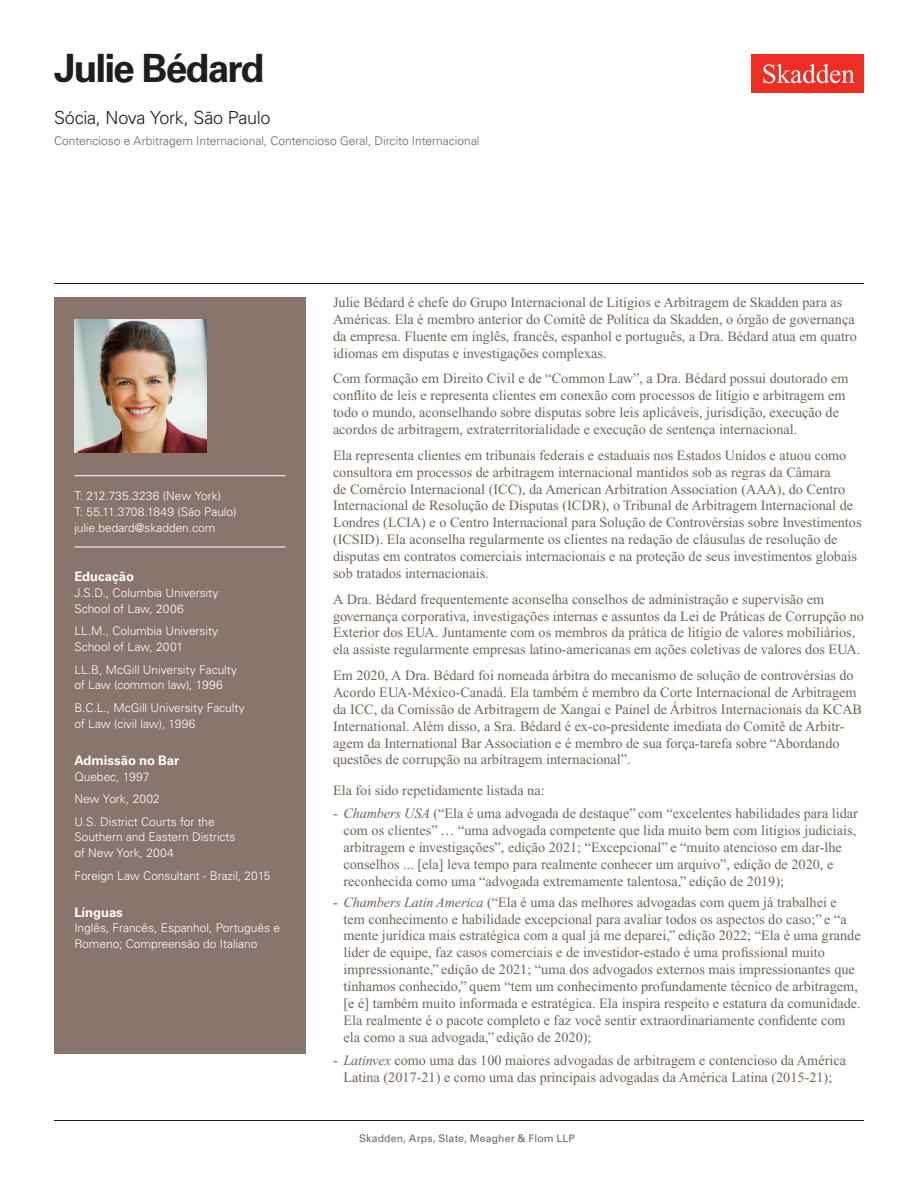
<style>
.page{position:relative;width:918px;height:1188px;background:#fff}
.page>*{position:absolute;margin:0;border:0;box-sizing:border-box;transform-origin:0 0}
.Name{font:700 39px "Univers LT Std";letter-spacing:-.05em;color:#1e1e1d}
.Title_and_Office{font:300 18px "Univers LT Std";letter-spacing:-.015em;color:#1e1e1d}
.Main_Body{font:14.25px/16.8px "Times New Roman PS Std";color:#726458}
.Bar_Admission_Educat{font:700 13.2px "Univers LT Std";letter-spacing:-.005em;color:#fff}
.Sidebar_text{font:300 12px/15.8px "Univers LT Std";letter-spacing:-.005em;color:#fff}
.Practice{font:300 12px "Univers LT Std";color:#726458}
.Phone_Number{font:300 12px/15.8px "Univers LT Std";letter-spacing:-.005em;color:#fff}
.Email{font:300 12px "Univers LT Std";letter-spacing:-.005em;color:#fff}
.Folio{font:10.5px "Univers LT Std";letter-spacing:.01em;color:#726458}
.s1{font-style:italic}
.s2{font-weight:700;color:#fff}
</style>
<div class="page">
<div style="left:752px;top:54px;width:112px;height:39px;background:#ee2e22"></div>
<svg style="left:763px;top:64px;width:92px;height:19px"></svg>
<div style="left:54px;top:297px;width:252px;height:756px;background:#87756e"></div>
<hr style="left:74px;top:475px;width:212px;height:1px;background:#fff">
<hr style="left:74px;top:547px;width:212px;height:1px;background:#fff">
<img style="left:74px;top:320px;width:132px;height:132px">
<hr style="left:54px;top:1120px;width:810px;height:1px;background:#1e1e1d">
<hr style="left:54px;top:283px;width:810px;height:1px;background:#1e1e1d">
<h1 class="Name" style="left:54px;top:46px;width:212px">Julie Bédard</h1>
<h2 class="Title_and_Office" style="left:54px;top:107px;width:218px">Sócia, Nova York, São Paulo</h2>
<h3 class="Practice" style="left:54px;top:134px;width:427px">Contencioso e Arbitragem Internacional, Contencioso Geral, Dircito Internacional</h3>
<p class="Phone_Number" style="left:74px;top:488px;width:164px">T: 212.735.3236 (New York)<br>T: 55.11.3708.1849 (São Paulo)</p>
<p class="Email" style="left:74px;top:520px;width:143px">julie.bedard@skadden.com</p>
<p class="Bar_Admission_Educat" style="left:74px;top:569px;width:61px">Educação</p>
<p class="Sidebar_text" style="left:74px;top:585px;width:146px">J.S.D., Columbia University<br>School of Law, 2006</p>
<p class="Sidebar_text" style="left:74px;top:623px;width:145px">LL.M., Columbia University<br>School of Law, 2001</p>
<p class="Sidebar_text" style="left:74px;top:662px;width:164px">LL.B, McGill University Faculty of Law (common law), 1996</p>
<p class="Sidebar_text" style="left:74px;top:700px;width:172px">B.C.L., McGill University Faculty of Law (civil law), 1996</p>
<p class="Bar_Admission_Educat" style="left:74px;top:752px;width:106px">Admissão no Bar</p>
<p class="Sidebar_text" style="left:74px;top:768px;width:77px">Quebec, 1997</p>
<p class="Sidebar_text" style="left:74px;top:791px;width:87px">New York, 2002</p>
<p class="Sidebar_text" style="left:74px;top:813px;width:163px">U.S. District Courts for the<br>Southern and Eastern Districts of New York, 2004</p>
<p class="Sidebar_text" style="left:74px;top:867px;width:198px">Foreign Law Consultant - Brazil, 2015</p>
<p class="Bar_Admission_Educat" style="left:74px;top:904px;width:50px">Línguas</p>
<p class="Sidebar_text" style="left:74px;top:920px;width:207px">Inglês, Francês, Espanhol, Português e<br>Romeno; Compreensão do Italiano</p>
<p class="Main_Body" style="left:333px;top:294px;width:525px">Julie Bédard é chefe do Grupo Internacional de Litígios e Arbitragem de Skadden para as Américas. Ela é membro anterior do Comitê de Política da Skadden, o órgão de governança da empresa. Fluente em inglês, francês, espanhol e português, a Dra. Bédard atua em quatro idiomas em disputas e investigações complexas.</p>
<p class="Main_Body" style="left:333px;top:370px;width:517px">Com formação em Direito Civil e de “Common Law”, a Dra. Bédard possui doutorado em conflito de leis e representa clientes em conexão com processos de litígio e arbitragem em todo o mundo, aconselhando sobre disputas sobre leis aplicáveis, jurisdição, execução de acordos de arbitragem, extraterritorialidade e execução de sentença internacional.</p>
<p class="Main_Body" style="left:333px;top:447px;width:530px">Ela representa clientes em tribunais federais e estaduais nos Estados Unidos e atuou como consultora em processos de arbitragem internacional mantidos sob as regras da Câmara<br>de Comércio Internacional (ICC), da American Arbitration Association (AAA), do Centro Internacional de Resolução de Disputas (ICDR), o Tribunal de Arbitragem Internacional de Londres (LCIA) e o Centro Internacional para Solução de Controvérsias sobre Investimentos (ICSID). Ela aconselha regularmente os clientes na redação de cláusulas de resolução de disputas em contratos comerciais internacionais e na proteção de seus investimentos globais sob tratados internacionais.</p>
<p class="Main_Body" style="left:333px;top:591px;width:533px">A Dra. Bédard frequentemente aconselha conselhos de administração e supervisão em governança corporativa, investigações internas e assuntos da Lei de Práticas de Corrupção no Exterior dos EUA. Juntamente com os membros da prática de litígio de valores mobiliários, ela assiste regularmente empresas latino-americanas em ações coletivas de valores dos EUA.</p>
<p class="Main_Body" style="left:333px;top:667px;width:531px">Em 2020, A Dra. Bédard foi nomeada árbitra do mecanismo de solução de controvérsias do Acordo EUA-México-Canadá. Ela também é membro da Corte Internacional de Arbitragem da ICC, da Comissão de Arbitragem de Xangai e Painel de Árbitros Internacionais da KCAB International. Além disso, a Sra. Bédard é ex-co-presidente imediata do Comitê de Arbitr&shy;agem da International Bar Association e é membro de sua força-tarefa sobre “Abordando questões de corrupção na arbitragem internacional”.</p>
<p class="Main_Body" style="left:333px;top:782px;width:213px">Ela foi sido repetidamente listada na:</p>
<p class="Main_Body" style="left:344px;top:805px;width:516px;text-indent:-10px">- <span class="s1">Chambers USA</span> (“Ela é uma advogada de destaque” com “excelentes habilidades para lidar com os clientes” … “uma advogada competente que lida muito bem com litígios judiciais, arbitragem e investigações”, edição 2021; “Excepcional” e “muito atencioso em dar-lhe conselhos ... [ela] leva tempo para realmente conhecer um arquivo”, edição de 2020, e reconhecida como uma “advogada extremamente talentosa,” edição de 2019);</p>
<p class="Main_Body" style="left:344px;top:893px;width:519px;text-indent:-10px">- <span class="s1">Chambers Latin America</span> (“Ela é uma das melhores advogadas com quem já trabalhei e tem conhecimento e habilidade excepcional para avaliar todos os aspectos do caso;” e “a mente jurídica mais estratégica com a qual já me deparei,” edição 2022; “Ela é uma grande líder de equipe, faz casos comerciais e de investidor-estado é uma profissional muito impressionante,” edição de 2021; “uma dos advogados externos mais impressionantes que tínhamos conhecido,” quem “tem um conhecimento profundamente técnico de arbitragem, [e é] também muito informada e estratégica. Ela inspira respeito e estatura da comunidade.<br>Ela realmente é o pacote completo e faz você sentir extraordinariamente confidente com ela como a sua advogada,” edição de 2020);</p>
<p class="Main_Body" style="left:333px;top:1052px;width:515px;text-align:center">- <span class="s1">Latinvex</span> como uma das 100 maiores advogadas de arbitragem e contencioso da América<br>Latina (2017-21) e como uma das principais advogadas da América Latina (2015-21);</p>
<p class="Folio" style="left:343px;top:1132px;width:233px"><span class="s2">1</span> Skadden, Arps, Slate, Meagher &amp; Flom LLP</p>
</div>
